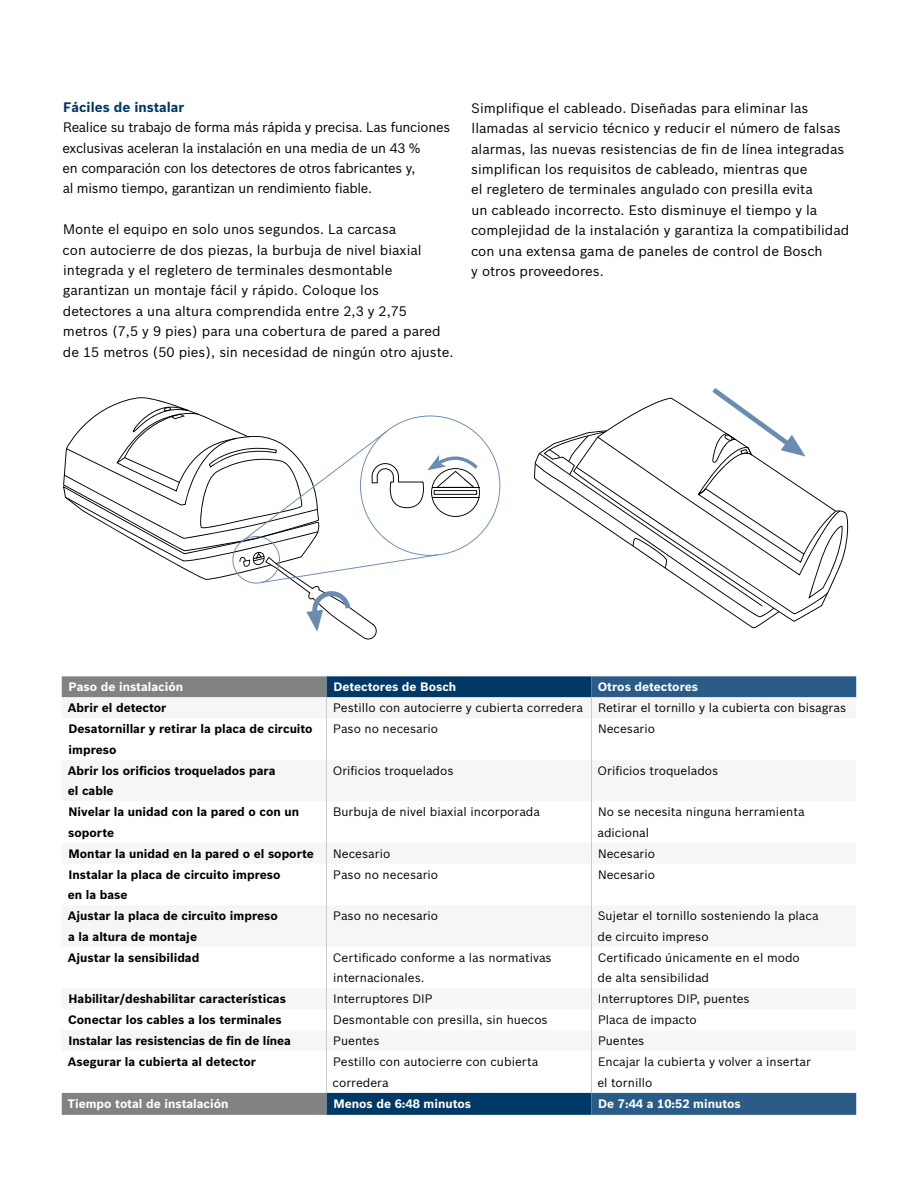
<style>
.page{position:relative;width:918px;height:1188px;background:#fff}
.page>*{position:absolute;margin:0;border:0;box-sizing:border-box;transform-origin:0 0}
.t1{font:13.5px/20.4px "Bosch Sans";color:#000}
.t2{font:13.5px/20.4px "Bosch Sans";letter-spacing:-.02em;color:#000}
.t3{font:700 13.5px "Bosch Sans";color:#003965}
.t4{font:12px/20.4px "Bosch Sans";color:#000}
.t5{font:700 12px/20.4px "Bosch Sans";color:#000}
.t6{font:700 12px "Bosch Sans";color:#fff}
</style>
<div class="page">
<div style="left:62px;top:676px;width:265px;height:439px;background:#818383"></div>
<div style="left:327px;top:676px;width:264px;height:439px;background:#003965"></div>
<div style="left:591px;top:676px;width:265px;height:439px;background:#2a5c87"></div>
<div style="left:62px;top:697px;width:794px;height:21px;background:#f6f6f7"></div>
<svg style="left:62px;top:718px;width:794px;height:375px"></svg>
<svg style="left:326px;top:697px;width:1px;height:21px"></svg>
<svg style="left:591px;top:697px;width:1px;height:21px"></svg>
<hr style="left:326px;top:718px;width:1px;height:42px;background:#c9cacb">
<hr style="left:591px;top:718px;width:1px;height:42px;background:#c9cacb">
<hr style="left:326px;top:760px;width:1px;height:41px;background:#c9cacb">
<hr style="left:591px;top:760px;width:1px;height:41px;background:#c9cacb">
<hr style="left:326px;top:801px;width:1px;height:42px;background:#c9cacb">
<hr style="left:591px;top:801px;width:1px;height:42px;background:#c9cacb">
<svg style="left:326px;top:843px;width:1px;height:21px"></svg>
<svg style="left:591px;top:843px;width:1px;height:21px"></svg>
<hr style="left:326px;top:864px;width:1px;height:41px;background:#c9cacb">
<hr style="left:591px;top:864px;width:1px;height:41px;background:#c9cacb">
<hr style="left:326px;top:905px;width:1px;height:42px;background:#c9cacb">
<hr style="left:591px;top:905px;width:1px;height:42px;background:#c9cacb">
<hr style="left:326px;top:947px;width:1px;height:41px;background:#c9cacb">
<hr style="left:591px;top:947px;width:1px;height:41px;background:#c9cacb">
<svg style="left:326px;top:988px;width:1px;height:63px"></svg>
<svg style="left:591px;top:988px;width:1px;height:63px"></svg>
<hr style="left:326px;top:1051px;width:1px;height:42px;background:#c9cacb">
<hr style="left:591px;top:1051px;width:1px;height:42px;background:#c9cacb">
<svg style="left:535px;top:388px;width:309px;height:229px"></svg>
<svg style="left:63px;top:397px;width:437px;height:243px"></svg>
<p class="t3" style="left:63px;top:97px;width:123px">Fáciles de instalar</p>
<p class="t2" style="left:63px;top:116px;width:389px">Realice su trabajo de forma más rápida y precisa. Las funciones exclusivas aceleran la instalación en una media de un 43 %<br>en comparación con los detectores de otros fabricantes y,<br>al mismo tiempo, garantizan un rendimiento fiable.</p>
<p class="t1" style="left:63px;top:218px;width:392px">Monte el equipo en solo unos segundos. La carcasa<br>con autocierre de dos piezas, la burbuja de nivel biaxial integrada y el regletero de terminales desmontable garantizan un montaje fácil y rápido. Coloque los<br>detectores a una altura comprendida entre 2,3 y 2,75 metros (7,5 y 9 pies) para una cobertura de pared a pared de 15 metros (50 pies), sin necesidad de ningún otro ajuste.</p>
<p class="t1" style="left:471px;top:97px;width:380px">Simplifique el cableado. Diseñadas para eliminar las llamadas al servicio técnico y reducir el número de falsas alarmas, las nuevas resistencias de fin de línea integradas simplifican los requisitos de cableado, mientras que<br>el regletero de terminales angulado con presilla evita<br>un cableado incorrecto. Esto disminuye el tiempo y la complejidad de la instalación y garantiza la compatibilidad con una extensa gama de paneles de control de Bosch<br>y otros proveedores.</p>
<p class="t6" style="left:69px;top:678px;width:116px">Paso de instalación</p>
<p class="t6" style="left:333px;top:678px;width:124px">Detectores de Bosch</p>
<p class="t6" style="left:598px;top:678px;width:102px">Otros detectores</p>
<p class="t5" style="left:68px;top:697px;width:100px">Abrir el detector</p>
<p class="t4" style="left:333px;top:697px;width:251px">Pestillo con autocierre y cubierta corredera</p>
<p class="t4" style="left:598px;top:697px;width:250px">Retirar el tornillo y la cubierta con bisagras</p>
<p class="t5" style="left:69px;top:718px;width:246px">Desatornillar y retirar la placa de circuito impreso</p>
<p class="t4" style="left:333px;top:718px;width:106px">Paso no necesario</p>
<p class="t4" style="left:598px;top:718px;width:59px">Necesario</p>
<p class="t5" style="left:68px;top:760px;width:209px">Abrir los orificios troquelados para el cable</p>
<p class="t4" style="left:333px;top:760px;width:122px">Orificios troquelados</p>
<p class="t4" style="left:597px;top:760px;width:122px">Orificios troquelados</p>
<p class="t5" style="left:68px;top:801px;width:232px">Nivelar la unidad con la pared o con un soporte</p>
<p class="t4" style="left:333px;top:801px;width:208px">Burbuja de nivel biaxial incorporada</p>
<p class="t4" style="left:597px;top:801px;width:209px">No se necesita ninguna herramienta adicional</p>
<p class="t5" style="left:69px;top:843px;width:247px">Montar la unidad en la pared o el soporte</p>
<p class="t4" style="left:333px;top:842px;width:59px">Necesario</p>
<p class="t4" style="left:598px;top:842px;width:59px">Necesario</p>
<p class="t5" style="left:68px;top:864px;width:214px">Instalar la placa de circuito impreso en la base</p>
<p class="t4" style="left:333px;top:863px;width:106px">Paso no necesario</p>
<p class="t4" style="left:598px;top:863px;width:59px">Necesario</p>
<p class="t5" style="left:68px;top:905px;width:211px">Ajustar la placa de circuito impreso a la altura de montaje</p>
<p class="t4" style="left:333px;top:905px;width:106px">Paso no necesario</p>
<p class="t4" style="left:597px;top:905px;width:223px">Sujetar el tornillo sosteniendo la placa de circuito impreso</p>
<p class="t5" style="left:68px;top:946px;width:133px">Ajustar la sensibilidad</p>
<p class="t4" style="left:333px;top:946px;width:220px">Certificado conforme a las normativas internacionales.</p>
<p class="t4" style="left:597px;top:946px;width:204px">Certificado únicamente en el modo de alta sensibilidad</p>
<p class="t5" style="left:69px;top:988px;width:219px">Habilitar/deshabilitar características</p>
<p class="t4" style="left:333px;top:988px;width:101px">Interruptores DIP</p>
<p class="t4" style="left:598px;top:988px;width:153px">Interruptores DIP, puentes</p>
<p class="t5" style="left:68px;top:1009px;width:215px">Conectar los cables a los terminales</p>
<p class="t4" style="left:333px;top:1009px;width:216px">Desmontable con presilla, sin huecos</p>
<p class="t4" style="left:598px;top:1009px;width:100px">Placa de impacto</p>
<p class="t5" style="left:68px;top:1030px;width:224px">Instalar las resistencias de fin de línea</p>
<p class="t4" style="left:333px;top:1030px;width:48px">Puentes</p>
<p class="t4" style="left:598px;top:1030px;width:48px">Puentes</p>
<p class="t5" style="left:68px;top:1051px;width:190px">Asegurar la cubierta al detector</p>
<p class="t4" style="left:333px;top:1051px;width:207px">Pestillo con autocierre con cubierta corredera</p>
<p class="t4" style="left:597px;top:1051px;width:215px">Encajar la cubierta y volver a insertar el tornillo</p>
<p class="t6" style="left:68px;top:1094px;width:162px">Tiempo total de instalación</p>
<p class="t6" style="left:333px;top:1094px;width:139px">Menos de 6:48 minutos</p>
<p class="t6" style="left:598px;top:1094px;width:144px">De 7:44 a 10:52 minutos</p>
</div>
